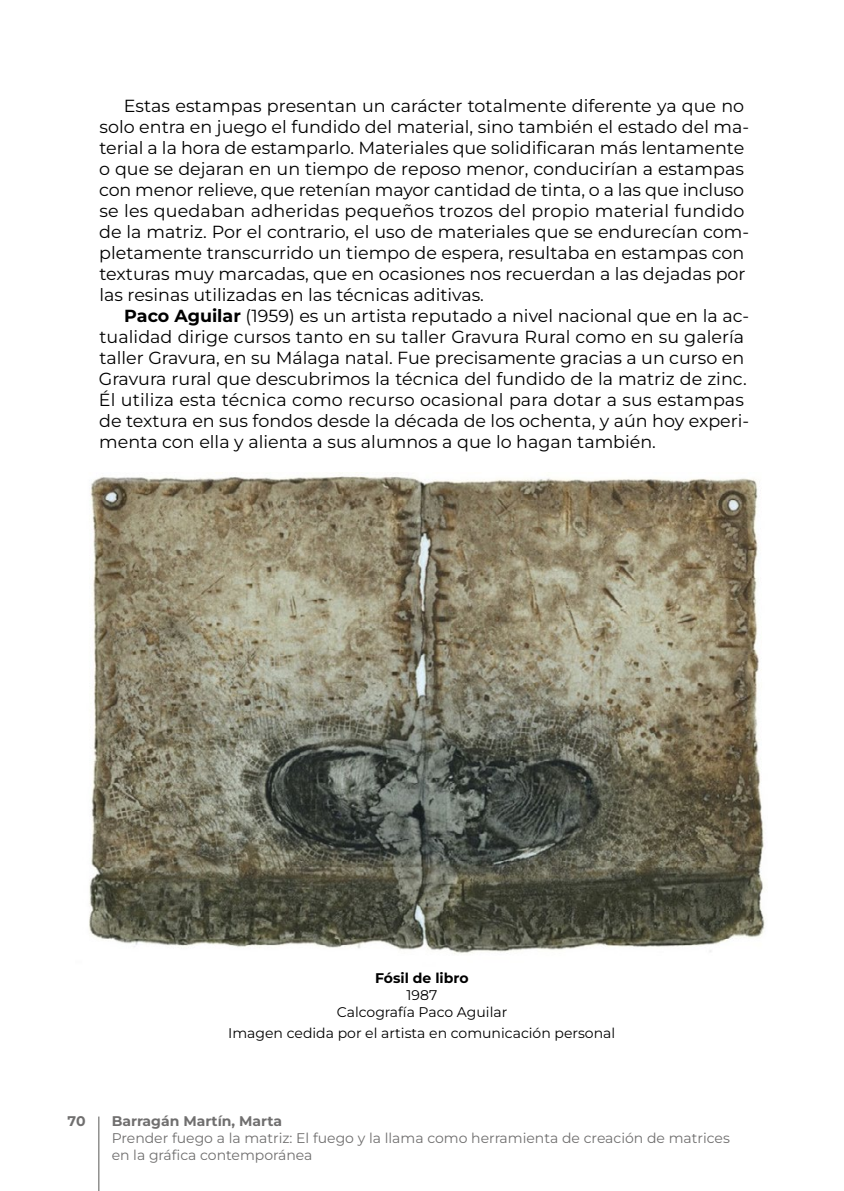
<style>
.page{position:relative;width:844px;height:1191px;background:#fff}
.page>*{position:absolute;margin:0;border:0;box-sizing:border-box;transform-origin:0 0}
.t1{font:17.5px/21px "Montserrat";color:#000}
.t2{font:14px/16.8px "Montserrat";color:#706f6f}
.t3{font:14px/16.8px "Montserrat";color:#000;text-align:center}
.t4{font:700 14px "Montserrat";color:#706f6f}
.t5{font:700 14px "Montserrat";color:#000}
.s1{font-weight:700}
</style>
<div class="page">
<hr style="left:98px;top:1116px;width:1px;height:75px;background:#575756">
<img style="left:89px;top:472px;width:676px;height:482px">
<p class="t1" style="left:99px;top:94px;width:651px;text-indent:25px">Estas estampas presentan un carácter totalmente diferente ya que no solo entra en juego el fundido del material, sino también el estado del ma&shy;terial a la hora de estamparlo. Materiales que solidificaran más lentamente o que se dejaran en un tiempo de reposo menor, conducirían a estampas con menor relieve, que retenían mayor cantidad de tinta, o a las que incluso se les quedaban adheridas pequeños trozos del propio material fundido de la matriz. Por el contrario, el uso de materiales que se endurecían com&shy;pletamente transcurrido un tiempo de espera, resultaba en estampas con texturas muy marcadas, que en ocasiones nos recuerdan a las dejadas por las resinas utilizadas en las técnicas aditivas.</p>
<p class="t1" style="left:99px;top:304px;width:651px;text-indent:25px"><span class="s1">Paco Aguilar</span> (1959) es un artista reputado a nivel nacional que en la ac&shy;tualidad dirige cursos tanto en su taller Gravura Rural como en su galería taller Gravura, en su Málaga natal. Fue precisamente gracias a un curso en Gravura rural que descubrimos la técnica del fundido de la matriz de zinc.<br>Él utiliza esta técnica como recurso ocasional para dotar a sus estampas de textura en sus fondos desde la década de los ochenta, y aún hoy experi&shy;menta con ella y alienta a sus alumnos a que lo hagan también.</p>
<p class="t5" style="left:375px;top:969px;width:95px">Fósil de libro</p>
<p class="t3" style="left:337px;top:986px;width:172px">1987<br>Calcografía Paco Aguilar</p>
<p class="t3" style="left:228px;top:1024px;width:388px">Imagen cedida por el artista en comunicación personal</p>
<p class="t4" style="left:68px;top:1112px;width:19px">70</p>
<p class="t4" style="left:112px;top:1112px;width:172px">Barragán Martín, Marta</p>
<p class="t2" style="left:112px;top:1129px;width:619px">Prender fuego a la matriz: El fuego y la llama como herramienta de creación de matrices en la gráfica contemporánea</p>
</div>
